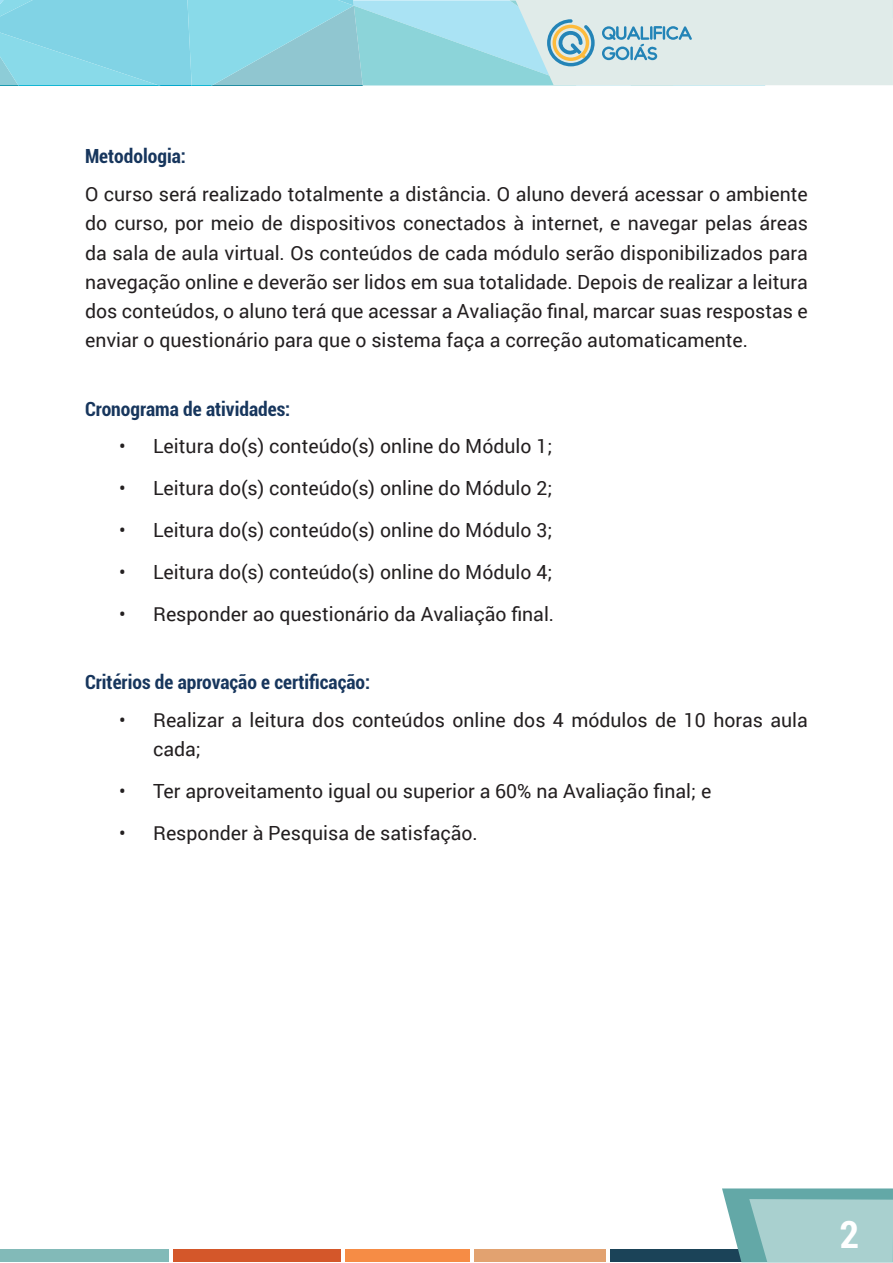
<style>
.page{position:relative;width:893px;height:1263px;background:#fff}
.page>*{position:absolute;margin:0;border:0;box-sizing:border-box;transform-origin:0 0}
.t1{font:700 condensed 37.5px "Roboto";color:#fff}
.Texto{font:19.5px/29.2px "Roboto";color:#231f20;text-align:justify}
.t2{font:700 condensed 19.5px "Roboto";color:#17365d}
</style>
<div class="page">
<div style="left:0;top:1249px;width:169px;height:13px;background:#82bab8"></div>
<div style="left:173px;top:1249px;width:168px;height:13px;background:#d4572a"></div>
<div style="left:345px;top:1249px;width:124px;height:13px;background:#f68c45"></div>
<div style="left:473px;top:1249px;width:132px;height:13px;background:#e2a270"></div>
<div style="left:610px;top:1249px;width:133px;height:13px;background:#1b4358"></div>
<svg style="left:722px;top:1188px;width:171px;height:74px"></svg>
<svg style="left:0;top:0;width:893px;height:85px"></svg>
<p class="t2" style="left:85px;top:143px;width:102px">Metodologia:</p>
<p class="Texto" style="left:85px;top:179px;width:724px">O curso será realizado totalmente a distância. O aluno deverá acessar o ambiente do curso, por meio de dispositivos conectados à internet, e navegar pelas áreas da sala de aula virtual. Os conteúdos de cada módulo serão disponibilizados para navegação online e deverão ser lidos em sua totalidade. Depois de realizar a leitura dos conteúdos, o aluno terá que acessar a Avaliação final, marcar suas respostas e enviar o questionário para que o sistema faça a correção automaticamente.</p>
<p class="t2" style="left:85px;top:395px;width:207px">Cronograma de atividades:</p>
<p class="Texto" style="left:119px;top:431px;width:435px">• Leitura do(s) conteúdo(s) online do Módulo 1;</p>
<p class="Texto" style="left:119px;top:473px;width:435px">• Leitura do(s) conteúdo(s) online do Módulo 2;</p>
<p class="Texto" style="left:119px;top:515px;width:435px">• Leitura do(s) conteúdo(s) online do Módulo 3;</p>
<p class="Texto" style="left:119px;top:557px;width:435px">• Leitura do(s) conteúdo(s) online do Módulo 4;</p>
<p class="Texto" style="left:119px;top:599px;width:437px">• Responder ao questionário da Avaliação final.</p>
<p class="t2" style="left:85px;top:669px;width:287px">Critérios de aprovação e certificação:</p>
<p class="Texto" style="left:153px;top:705px;width:656px;text-indent:-34px">• Realizar a leitura dos conteúdos online dos 4 módulos de 10 horas aula cada;</p>
<p class="Texto" style="left:119px;top:776px;width:594px">• Ter aproveitamento igual ou superior a 60% na Avaliação final; e</p>
<p class="Texto" style="left:119px;top:818px;width:360px">• Responder à Pesquisa de satisfação.</p>
<h1 class="t1" style="left:840px;top:1209px;width:21px">2</h1>
</div>
